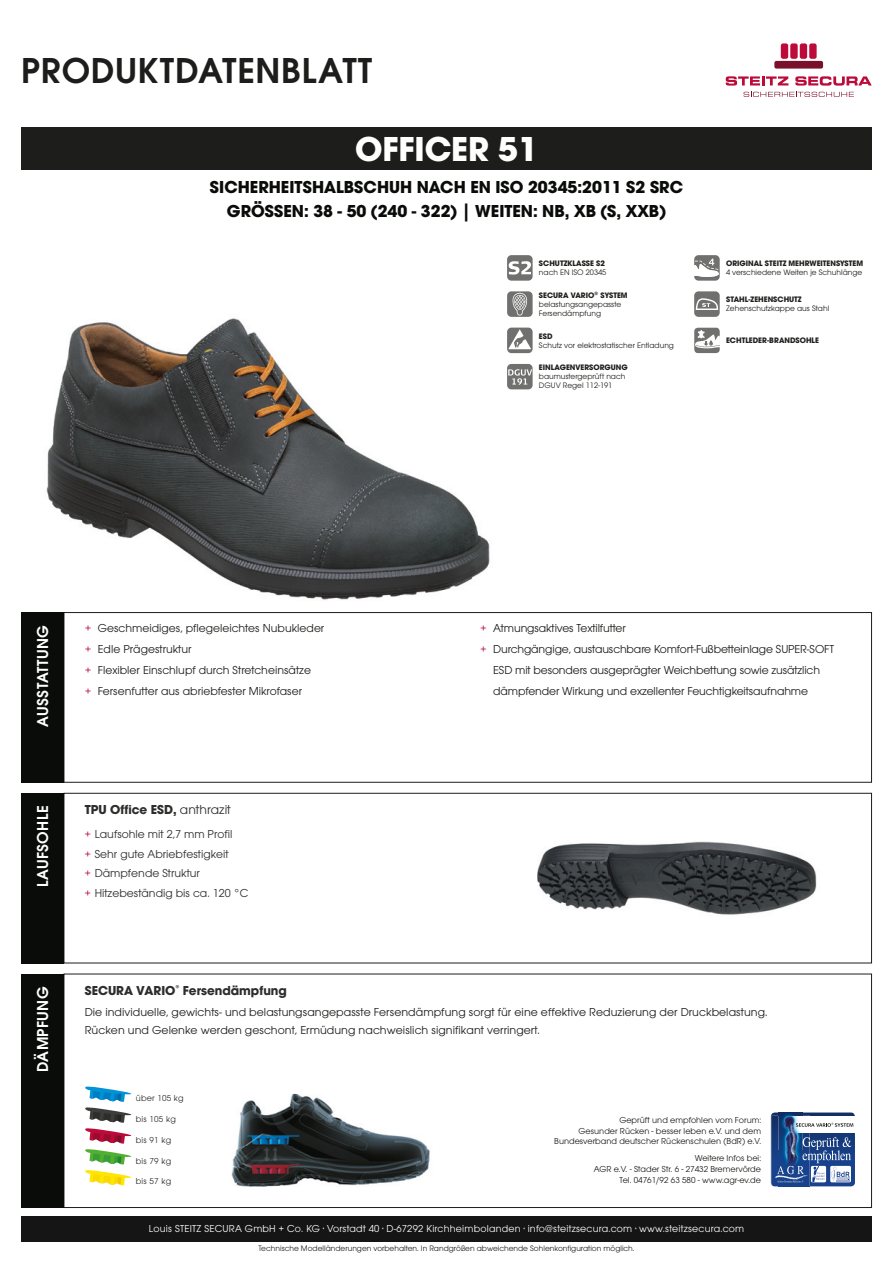
<style>
.page{position:relative;width:893px;height:1263px;background:#fff}
.page>*{position:absolute;margin:0;border:0;box-sizing:border-box;transform-origin:0 0}
.t1{font:600 37.5px "Avant Gard Goth EF";letter-spacing:.02em;color:#1d1d1b}
.t2{font:700 36px "Avant Gard Goth EF";color:#fff}
.t3{font:700 18px/24px "Avant Gard Goth EF";color:#0a0c09;text-align:center}
.t4{font:600 16.5px "Avant Gard Goth EF";letter-spacing:.02em;color:#fff}
.t5{font:700 13.5px "Avant Gard Goth EF";color:#2e2d2c}
.t6{font:12px/21px "Avant Gard Goth EF";color:#1d1d1b}
.t7{font:12px/19.5px "Avant Gard Goth EF";color:#2e2d2c}
.t8{font:12px/21px "Avant Gard Goth EF";color:#bc0b3b;text-align:justify}
.t9{font:10.5px "Avant Gard Goth EF";letter-spacing:.02em;color:#fff}
.t10{font:9px/10.8px "Avant Gard Goth EF";color:#1d1d1b;text-align:right}
.t11{font:9px "Avant Gard Goth EF";letter-spacing:.02em;color:#2e2d2c}
.t12{font:8.25px/9px "Avant Gard Goth EF";color:#1d1d1b}
.t13{font:700 8.25px "Avant Gard Goth EF";color:#1d1d1b}
.s1{font-weight:400}
.s2{color:#bc0b3b}
</style>
<div class="page">
<div style="left:64px;top:612px;width:808px;height:170px;border:1px solid #1d1d1b"></div>
<div style="left:64px;top:793px;width:808px;height:170px;border:1px solid #1d1d1b"></div>
<div style="left:64px;top:974px;width:808px;height:234px;border:1px solid #1d1d1b"></div>
<div style="left:21px;top:1216px;width:851px;height:26px;background:#141514"></div>
<svg style="left:726px;top:76px;width:62px;height:10px"></svg>
<svg style="left:795px;top:76px;width:77px;height:10px"></svg>
<div style="left:774px;top:61px;width:49px;height:8px;background:#7b102a;border-radius:2px"></div>
<div style="left:781px;top:43px;width:7px;height:16px;background:#bc0b3b;border-radius:2px"></div>
<div style="left:790px;top:43px;width:8px;height:16px;background:#bc0b3b;border-radius:2px"></div>
<div style="left:800px;top:43px;width:7px;height:16px;background:#bc0b3b;border-radius:2px"></div>
<div style="left:809px;top:43px;width:8px;height:16px;background:#bc0b3b;border-radius:2px"></div>
<svg style="left:744px;top:92px;width:110px;height:5px"></svg>
<div style="left:21px;top:128px;width:851px;height:42px;background:#1d1d1b"></div>
<div style="left:21px;top:612px;width:43px;height:170px;background:#0a0c09"></div>
<div style="left:21px;top:793px;width:43px;height:170px;background:#0a0c09"></div>
<div style="left:21px;top:974px;width:43px;height:234px;background:#0a0c09"></div>
<img style="left:46px;top:318px;width:471px;height:282px">
<svg style="left:85px;top:1086px;width:46px;height:100px"></svg>
<img style="left:231px;top:1093px;width:199px;height:94px">
<svg style="left:771px;top:1112px;width:84px;height:75px"></svg>
<img style="left:537px;top:841px;width:280px;height:74px">
<div style="left:507px;top:255px;width:26px;height:26px;background:#70706f;border-radius:4px"></div>
<svg style="left:509px;top:261px;width:22px;height:14px"></svg>
<svg style="left:694px;top:255px;width:26px;height:26px"></svg>
<div style="left:507px;top:291px;width:26px;height:26px;background:#70706f;border-radius:4px"></div>
<svg style="left:513px;top:293px;width:14px;height:23px"></svg>
<div style="left:694px;top:291px;width:26px;height:26px;background:#70706f;border-radius:4px"></div>
<svg style="left:696px;top:298px;width:22px;height:12px"></svg>
<div style="left:507px;top:328px;width:26px;height:25px;background:linear-gradient(to right,#70706f,#70706f);border-radius:4px"></div>
<svg style="left:508px;top:329px;width:23px;height:20px"></svg>
<div style="left:694px;top:328px;width:26px;height:25px;background:#70706f;border-radius:4px"></div>
<svg style="left:695px;top:330px;width:25px;height:18px"></svg>
<div style="left:507px;top:364px;width:26px;height:25px;background:#70706f;border-radius:4px"></div>
<svg style="left:508px;top:369px;width:24px;height:16px"></svg>
<h1 class="t1" style="left:21px;top:48px;width:353px">PRODUKTDATENBLATT</h1>
<h2 class="t2" style="left:355px;top:127px;width:184px">OFFICER 51</h2>
<h3 class="t3" style="left:210px;top:175px;width:475px">SICHERHEITSHALBSCHUH NACH EN ISO 20345:2011 S2 SRC<br>GRÖSSEN: 38 - 50 (240 - 322) | WEITEN: NB, XB (S, XXB)</h3>
<p class="t13" style="left:539px;top:258px;width:67px">SCHUTZKLASSE S2</p>
<p class="t12" style="left:539px;top:268px;width:69px">nach EN ISO 20345</p>
<p class="t13" style="left:539px;top:290px;width:90px">SECURA VARIO® SYSTEM</p>
<p class="t12" style="left:539px;top:300px;width:84px">belastungsangepasste<br>Fersendämpfung</p>
<p class="t13" style="left:539px;top:331px;width:15px">ESD</p>
<p class="t12" style="left:539px;top:340px;width:137px">Schutz vor elektrostatischer Entladung</p>
<p class="t13" style="left:539px;top:363px;width:90px">EINLAGENVERSORGUNG</p>
<p class="t12" style="left:539px;top:372px;width:88px">baumustergeprüft nach<br>DGUV Regel 112-191</p>
<p class="t13" style="left:726px;top:258px;width:139px">ORIGINAL STEITZ MEHRWEITENSYSTEM</p>
<p class="t12" style="left:726px;top:268px;width:138px">4 verschiedene Weiten je Schuhlänge</p>
<p class="t13" style="left:726px;top:295px;width:77px">STAHL-ZEHENSCHUTZ</p>
<p class="t12" style="left:726px;top:304px;width:105px">Zehenschutzkappe aus Stahl</p>
<p class="t13" style="left:726px;top:335px;width:94px">ECHTLEDER-BRANDSOHLE</p>
<h3 class="t4" style="left:33px;top:727px;width:103px;rotate:-90deg">AUSSTATTUNG</h3>
<h3 class="t4" style="left:33px;top:887px;width:83px;rotate:-90deg">LAUFSOHLE</h3>
<h3 class="t4" style="left:33px;top:1072px;width:87px;rotate:-90deg">DÄMPFUNG</h3>
<p class="t8" style="left:85px;top:618px;width:7px">+ + + +</p>
<p class="t6" style="left:98px;top:618px;width:228px">Geschmeidiges, pflegeleichtes Nubukleder Edle Prägestruktur<br>Flexibler Einschlupf durch Stretcheinsätze Fersenfutter aus abriebfester Mikrofaser</p>
<p class="t8" style="left:480px;top:618px;width:7px">+ +</p>
<p class="t6" style="left:493px;top:618px;width:342px">Atmungsaktives Textilfutter<br>Durchgängige, austauschbare Komfort-Fußbetteinlage SUPER-SOFT ESD mit besonders ausgeprägter Weichbettung sowie zusätzlich dämpfender Wirkung und exzellenter Feuchtigkeitsaufnahme</p>
<p class="t5" style="left:85px;top:801px;width:148px">TPU Office ESD, <span class="s1">anthrazit</span></p>
<p class="t7" style="left:85px;top:825px;width:165px"><span class="s2">+</span> Laufsohle mit 2,7 mm Profil<br><span class="s2">+</span> Sehr gute Abriebfestigkeit<br><span class="s2">+</span> Dämpfende Struktur<br><span class="s2">+</span> Hitzebeständig bis ca. 120 °C</p>
<p class="t5" style="left:85px;top:983px;width:204px">SECURA VARIO<sup>®</sup> Fersendämpfung</p>
<p class="t6" style="left:85px;top:1002px;width:684px;line-height:18px">Die individuelle, gewichts- und belastungsangepasste Fersendämpfung sorgt für eine effektive Reduzierung der Druckbelastung.<br>Rücken und Gelenke werden geschont, Ermüdung nachweislich signifikant verringert.</p>
<p class="t11" style="left:136px;top:1093px;width:49px">über 105 kg</p>
<p class="t11" style="left:136px;top:1113px;width:41px">bis 105 kg</p>
<p class="t11" style="left:136px;top:1134px;width:37px">bis 91 kg</p>
<p class="t11" style="left:136px;top:1155px;width:37px">bis 79 kg</p>
<p class="t11" style="left:136px;top:1176px;width:37px">bis 57 kg</p>
<p class="t10" style="left:554px;top:1114px;width:208px">Geprüft und empfohlen vom Forum:<br>Gesunder Rücken - besser leben e.V. und dem<br>Bundesverband deutscher Rückenschulen (BdR) e.V.</p>
<p class="t10" style="left:594px;top:1153px;width:169px">Weitere Infos bei:<br>AGR e.V. - Stader Str. 6 - 27432 Bremervörde<br>Tel. 04761/92 63 580 - www.agr-ev.de</p>
<p class="t9" style="left:149px;top:1223px;width:597px">Louis STEITZ SECURA GmbH + Co. KG · Vorstadt 40 · D-67292 Kirchheimbolanden · info@steitzsecura.com · www.steitzsecura.com</p>
<p class="t12" style="left:258px;top:1244px;width:378px">Technische Modelländerungen vorbehalten. In Randgrößen abweichende Sohlenkonfiguration möglich.</p>
</div>
